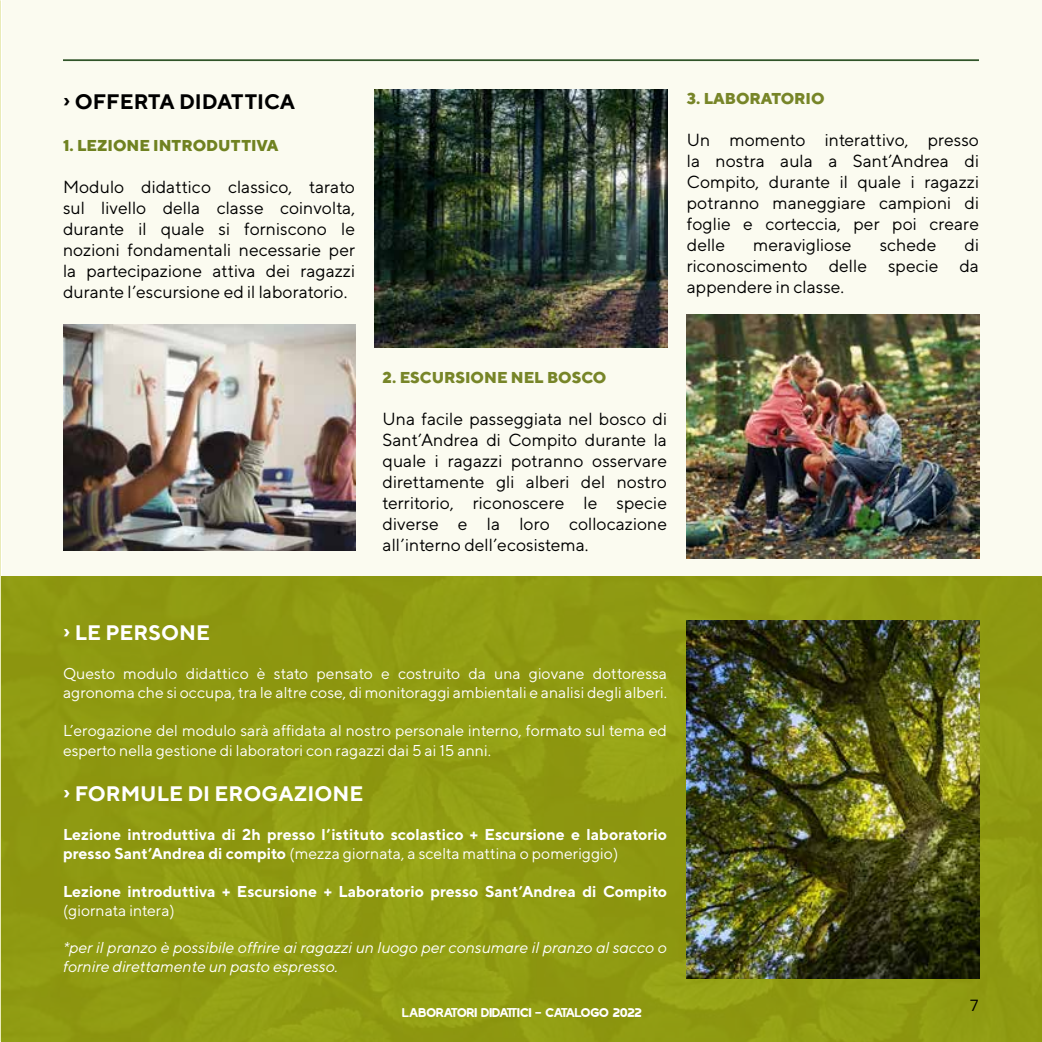
<style>
.page{position:relative;width:1042px;height:1042px;background:#fff}
.page>*{position:absolute;margin:0;border:0;box-sizing:border-box;transform-origin:0 0}
.t1{font:700 21px "TT Norms";color:#fff}
.t2{font:700 21px "TT Norms";color:#000}
.t3{font:17.5px/21px "TT Norms";color:#000;text-align:justify}
.t4{font:15.75px/18.9px "TT Norms";color:#fff}
.t5{font:700 15.75px/18.9px "TT Norms";color:#fff}
.t6{font:italic 15.75px/18.9px "TT Norms";color:#fff}
.t7{font:800 15.75px "TT Norms";color:#778528}
.t8{font:800 15.75px "TT Norms";color:#708221}
.t9{font:15.75px "Open Sans";color:#000}
.t10{font:14px "Goldray";color:#fff}
.s1{font-weight:400}
</style>
<div class="page">
<div style="left:2px;top:0;width:1040px;height:1042px;background:#fbfbf0"></div>
<div style="left:128px;top:577px;width:914px;height:465px;background:#909c12"></div>
<img style="left:0;top:511px;width:128px;height:531px">
<img style="left:687px;top:620px;width:292px;height:359px">
<hr style="left:63px;top:59px;width:916px;height:2px;background:#305429">
<img style="left:375px;top:89px;width:292px;height:259px">
<img style="left:63px;top:325px;width:292px;height:226px">
<img style="left:687px;top:315px;width:292px;height:243px">
<svg style="left:64px;top:629px;width:5px;height:8px"></svg>
<svg style="left:64px;top:790px;width:5px;height:7px"></svg>
<p class="t2" style="left:75px;top:89px;width:222px">OFFERTA DIDATTICA</p>
<p class="t8" style="left:63px;top:136px;width:217px">1. LEZIONE INTRODUTTIVA</p>
<p class="t3" style="left:63px;top:176px;width:294px">Modulo didattico classico, tarato sul livello della classe coinvolta, durante il quale si forniscono le nozioni fondamentali necessarie per la partecipazione attiva dei ragazzi durante l’escursione ed il laboratorio.</p>
<p class="t7" style="left:687px;top:88px;width:139px">3. LABORATORIO</p>
<p class="t3" style="left:687px;top:129px;width:294px">Un momento interattivo, presso la nostra aula a Sant’Andrea di Compito, durante il quale i ragazzi potranno maneggiare campioni di foglie e corteccia, per poi creare delle</p>
<p class="t3" style="left:687px;top:234px;width:294px;text-indent:278px">di riconoscimento delle specie da appendere in classe.</p>
<p class="t3" style="left:753px;top:234px;width:100px">meravigliose</p>
<p class="t3" style="left:880px;top:234px;width:58px">schede</p>
<p class="t7" style="left:383px;top:367px;width:225px">2. ESCURSIONE NEL BOSCO</p>
<p class="t3" style="left:383px;top:408px;width:286px">Una facile passeggiata nel bosco di Sant’Andrea di Compito durante la quale i ragazzi potranno osservare direttamente gli alberi del nostro territorio, riconoscere le specie diverse e la loro collocazione all’interno dell’ecosistema.</p>
<p class="t1" style="left:75px;top:620px;width:137px">LE PERSONE</p>
<p class="t4" style="left:63px;top:664px;width:605px">Questo modulo didattico è stato pensato e costruito da una giovane dottoressa agronoma che si occupa, tra le altre cose, di monitoraggi ambientali e analisi degli alberi.</p>
<p class="t4" style="left:63px;top:720px;width:605px;line-height:19.9px">L’erogazione del modulo sarà affidata al nostro personale interno, formato sul tema ed esperto nella gestione di laboratori con ragazzi dai 5 ai 15 anni.</p>
<p class="t1" style="left:75px;top:780px;width:290px">FORMULE DI EROGAZIONE</p>
<p class="t5" style="left:63px;top:824px;width:605px">Lezione introduttiva di 2h presso l’istituto scolastico + Escursione e laboratorio presso Sant’Andrea di compito <span class="s1">(mezza giornata, a scelta mattina o pomeriggio)</span></p>
<p class="t5" style="left:63px;top:881px;width:605px">Lezione introduttiva + Escursione + Laboratorio presso Sant’Andrea di Compito</p>
<p class="t4" style="left:63px;top:900px;width:113px">(giornata intera)</p>
<p class="t6" style="left:63px;top:938px;width:605px">*per il pranzo è possibile offrire ai ragazzi un luogo per consumare il pranzo al sacco o fornire direttamente un pasto espresso.</p>
<p class="t10" style="left:402px;top:1004px;width:241px">LABORATORI DIDATTICI - CATALOGO 2022</p>
<p class="t9" style="left:970px;top:995px;width:11px">7</p>
</div>
